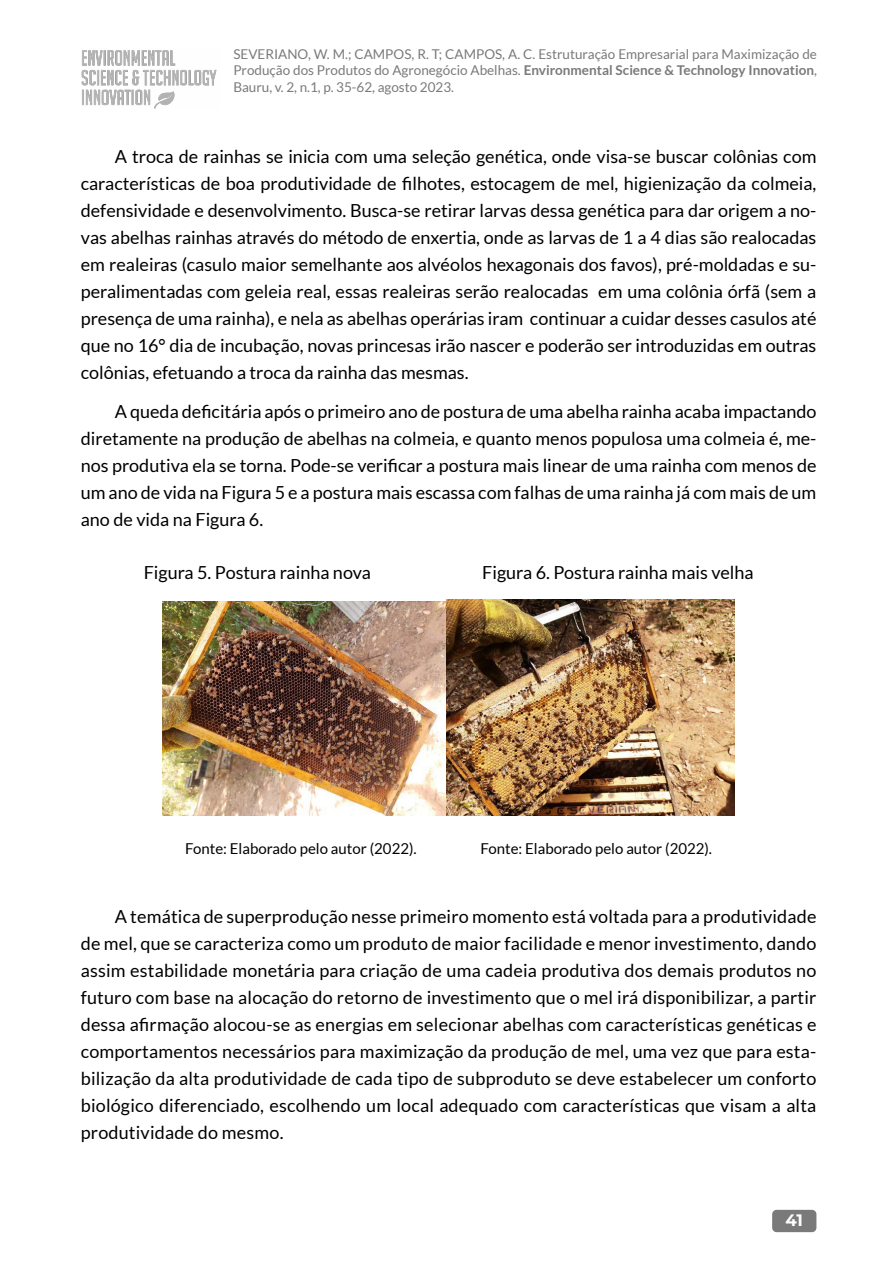
<style>
.page{position:relative;width:893px;height:1263px;background:#fff}
.page>*{position:absolute;margin:0;border:0;box-sizing:border-box;transform-origin:0 0}
.t1{font:18px/27px "Lato";color:#000;text-align:justify}
.t2{font:700 16.5px "Montserrat Alternates";color:#fff}
.t3{font:15px "Lato";color:#000}
.t4{font:13.5px/16.5px "Lato";color:#7a7a7a;text-align:justify}
.s1{font-weight:700}
</style>
<div class="page">
<img style="left:82px;top:50px;width:135px;height:58px">
<div style="left:772px;top:1210px;width:44px;height:22px;background:#7a7a7a;border-radius:4px"></div>
<img style="left:162px;top:601px;width:285px;height:214px">
<img style="left:447px;top:599px;width:288px;height:216px">
<p class="t4" style="left:233px;top:46px;width:585px">SEVERIANO, W. M.; CAMPOS, R. T; CAMPOS, A. C. Estruturação Empresarial para Maximização de Produção dos Produtos do Agronegócio Abelhas. <span class="s1">Environmental Science &amp; Technology Innovation</span>, Bauru, v. 2, n.1, p. 35-62, agosto 2023.</p>
<p class="t1" style="left:81px;top:143px;width:737px;text-indent:34px">A troca de rainhas se inicia com uma seleção genética, onde visa-se buscar colônias com características de boa produtividade de filhotes, estocagem de mel, higienização da colmeia, defensividade e desenvolvimento. Busca-se retirar larvas dessa genética para dar origem a no&shy;vas abelhas rainhas através do método de enxertia, onde as larvas de 1 a 4 dias são realocadas em realeiras (casulo maior semelhante aos alvéolos hexagonais dos favos), pré-moldadas e su&shy;peralimentadas com geleia real, essas realeiras serão realocadas em uma colônia órfã (sem a presença de uma rainha), e nela as abelhas operárias iram continuar a cuidar desses casulos até que no 16° dia de incubação, novas princesas irão nascer e poderão ser introduzidas em outras colônias, efetuando a troca da rainha das mesmas.</p>
<p class="t1" style="left:81px;top:398px;width:737px;text-indent:34px">A queda deficitária após o primeiro ano de postura de uma abelha rainha acaba impactando diretamente na produção de abelhas na colmeia, e quanto menos populosa uma colmeia é, me&shy;nos produtiva ela se torna. Pode-se verificar a postura mais linear de uma rainha com menos de um ano de vida na Figura 5 e a postura mais escassa com falhas de uma rainha já com mais de um ano de vida na Figura 6.</p>
<p class="t1" style="left:144px;top:559px;width:229px">Figura 5. Postura rainha nova</p>
<p class="t1" style="left:482px;top:559px;width:273px">Figura 6. Postura rainha mais velha</p>
<p class="t3" style="left:185px;top:840px;width:233px">Fonte: Elaborado pelo autor (2022).</p>
<p class="t3" style="left:480px;top:840px;width:233px">Fonte: Elaborado pelo autor (2022).</p>
<p class="t1" style="left:81px;top:903px;width:737px;text-indent:34px">A temática de superprodução nesse primeiro momento está voltada para a produtividade de mel, que se caracteriza como um produto de maior facilidade e menor investimento, dando assim estabilidade monetária para criação de uma cadeia produtiva dos demais produtos no futuro com base na alocação do retorno de investimento que o mel irá disponibilizar, a partir dessa afirmação alocou-se as energias em selecionar abelhas com características genéticas e comportamentos necessários para maximização da produção de mel, uma vez que para esta&shy;bilização da alta produtividade de cada tipo de subproduto se deve estabelecer um conforto biológico diferenciado, escolhendo um local adequado com características que visam a alta produtividade do mesmo.</p>
<p class="t2" style="left:786px;top:1208px;width:19px">41</p>
</div>
